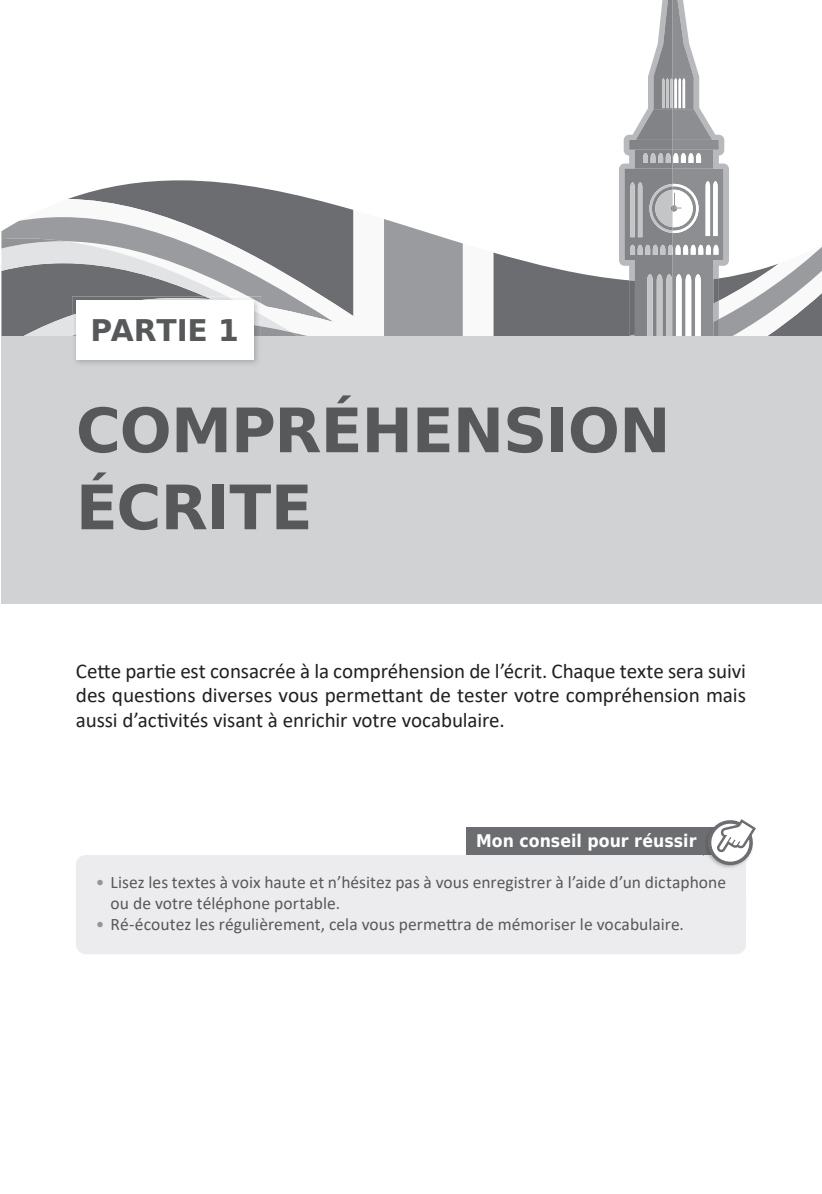
<style>
.page{position:relative;width:822px;height:1194px;background:#fff}
.page>*{position:absolute;margin:0;border:0;box-sizing:border-box;transform-origin:0 0}
.t1{font:700 61.25px/77px "DejaVu Sans";letter-spacing:-.015em;color:#57585a}
.t2{font:700 29.75px "DejaVu Sans";letter-spacing:-.01em;color:#57585a}
.t3{font:21px/24.5px "Calibri";letter-spacing:-.005em;color:#231f20;text-align:justify}
.t4{font:17.5px/21px "Calibri";letter-spacing:.005em;color:#57585a}
.t5{font:700 17.5px "DejaVu Sans Condensed";letter-spacing:.005em;color:#fff}
.s1{color:#939598}
</style>
<div class="page">
<svg style="left:68px;top:180px;width:551px;height:156px"></svg>
<svg style="left:68px;top:199px;width:285px;height:11px;fill:#6c6d70"></svg>
<div style="left:1px;top:336px;width:820px;height:267px;background:#d1d2d4"></div>
<div style="left:466px;top:827px;width:250px;height:28px;background:#6c6d70"></div>
<div style="left:76px;top:855px;width:670px;height:42px;background:#ececee"></div>
<div style="left:76px;top:897px;width:670px;height:57px;background:#ececee"></div>
<svg style="left:701px;top:819px;width:54px;height:52px"></svg>
<svg style="left:1px;top:210px;width:492px;height:126px"></svg>
<img style="left:72px;top:296px;width:133px;height:2px">
<img style="left:205px;top:296px;width:33px;height:2px">
<img style="left:72px;top:298px;width:189px;height:21px">
<img style="left:72px;top:319px;width:189px;height:45px">
<div style="left:76px;top:300px;width:177px;height:60px;background:#fff"></div>
<svg style="left:619px;top:0;width:203px;height:336px"></svg>
<h2 class="t2" style="left:91px;top:306px;width:150px">PARTIE 1</h2>
<h1 class="t1" style="left:76px;top:390px;width:596px">COMPRÉHENSION<br>ÉCRITE</h1>
<p class="t3" style="left:76px;top:658px;width:671px">Cette partie est consacrée à la compréhension de l’écrit. Chaque texte sera suivi des questions diverses vous permettant de tester votre compréhension mais aussi d’activités visant à enrichir votre vocabulaire.</p>
<p class="t5" style="left:476px;top:826px;width:222px">Mon conseil pour réussir</p>
<p class="t4" style="left:111px;top:871px;width:617px;text-indent:-15px"><span class="s1">•</span> Lisez les textes à voix haute et n’hésitez pas à vous enregistrer à l’aide d’un dictaphone ou de votre téléphone portable.</p>
<p class="t4" style="left:96px;top:913px;width:589px"><span class="s1">•</span> Ré-écoutez les régulièrement, cela vous permettra de mémoriser le vocabulaire.</p>
</div>
